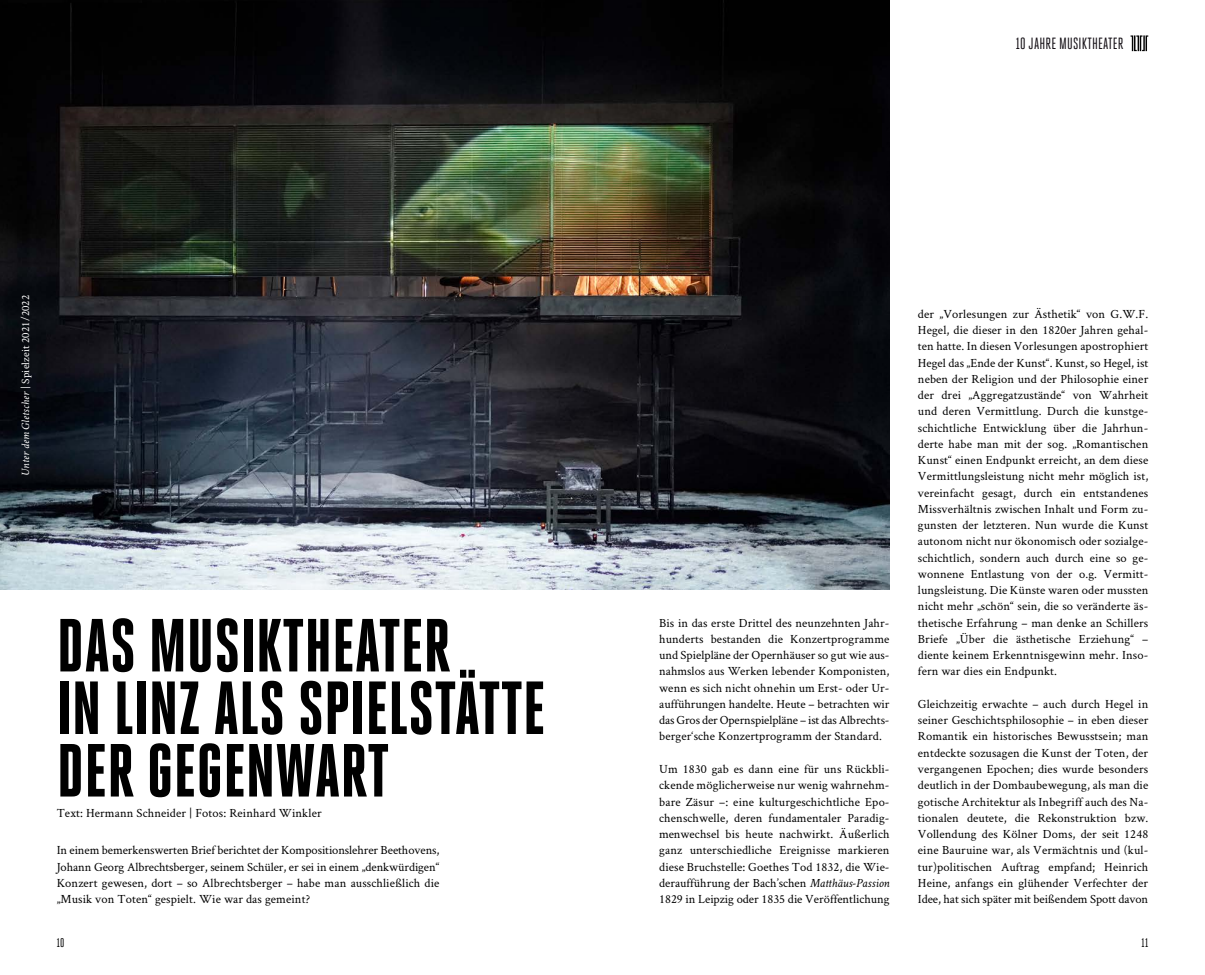
<style>
.page{position:relative;width:1205px;height:975px;background:#fff}
.page>*{position:absolute;margin:0;border:0;box-sizing:border-box;transform-origin:0 0}
.FOYER_ZITAT{font:800 75px/62.5px "Heroic Condensed";color:#000}
.t1{font:16.25px "Heroic Condensed";letter-spacing:.01em;color:#130e14}
.FOYER5_FLIESSTEXT{font:12.5px/16.2px "Crimson Text";letter-spacing:.01em;color:#000;text-align:justify}
.t2{font:12.5px "Heroic Condensed";color:#000}
.FOYER_ZITAT-2{font:11.25px "Crimson Text";letter-spacing:.01em;color:#fff}
.s1{font-style:italic}
</style>
<div class="page">
<img style="left:0;top:0;width:889px;height:589px">
<svg style="left:1130px;top:35px;width:18px;height:16px"></svg>
<p class="t1" style="left:1016px;top:35px;width:109px">10 JAHRE MUSIKTHEATER</p>
<p class="FOYER_ZITAT-2" style="left:18px;top:476px;width:182px;rotate:-90deg"><span class="s1">Unter dem Gletscher</span> | Spielzeit 2021/2022</p>
<p class="FOYER_ZITAT" style="left:57px;top:614px;width:490px">DAS MUSIKTHEATER<br>IN LINZ ALS SPIELSTÄTTE<br>DER GEGENWART</p>
<p class="FOYER5_FLIESSTEXT" style="left:57px;top:804px;width:266px">Text: Hermann Schneider | Fotos: Reinhard Winkler</p>
<p class="FOYER5_FLIESSTEXT" style="left:57px;top:841px;width:384px">In einem bemerkenswerten Brief berichtet der Kompositionslehrer Beethovens, Johann Georg Albrechtsberger, seinem Schüler, er sei in einem „denkwürdigen“ Konzert gewesen, dort – so Albrechtsberger – habe man ausschließlich die „Musik von Toten“ gespielt. Wie war das gemeint?</p>
<p class="FOYER5_FLIESSTEXT" style="left:659px;top:614px;width:232px">Bis in das erste Drittel des neunzehnten Jahr&shy;hunderts bestanden die Konzertprogramme und Spielpläne der Opernhäuser so gut wie aus&shy;nahmslos aus Werken lebender Komponisten, wenn es sich nicht ohnehin um Erst- oder Ur&shy;aufführungen handelte. Heute – betrachten wir das Gros der Opernspielpläne – ist das Albrechts&shy;berger‘sche Konzertprogramm der Standard.</p>
<p class="FOYER5_FLIESSTEXT" style="left:659px;top:760px;width:232px">Um 1830 gab es dann eine für uns Rückbli&shy;ckende möglicherweise nur wenig wahrnehm&shy;bare Zäsur –: eine kulturgeschichtliche Epo&shy;chenschwelle, deren fundamentaler Paradig&shy;menwechsel bis heute nachwirkt. Äußerlich ganz unterschiedliche Ereignisse markieren diese Bruchstelle: Goethes Tod 1832, die Wie&shy;deraufführung der Bach’schen <span class="s1">Matthäus-Passion </span>1829 in Leipzig oder 1835 die Veröffentlichung</p>
<p class="FOYER5_FLIESSTEXT" style="left:918px;top:305px;width:232px">der „Vorlesungen zur Ästhetik“ von G.W.F.<br>Hegel, die dieser in den 1820er Jahren gehal&shy;ten hatte. In diesen Vorlesungen apostrophiert Hegel das „Ende der Kunst“. Kunst, so Hegel, ist neben der Religion und der Philosophie einer der drei „Aggregatzustände“ von Wahrheit und deren Vermittlung. Durch die kunstge&shy;schichtliche Entwicklung über die Jahrhun&shy;derte habe man mit der sog. „Romantischen Kunst“ einen Endpunkt erreicht, an dem diese Vermittlungsleistung nicht mehr möglich ist, vereinfacht gesagt, durch ein entstandenes Missverhältnis zwischen Inhalt und Form zu&shy;gunsten der letzteren. Nun wurde die Kunst autonom nicht nur ökonomisch oder sozialge&shy;schichtlich, sondern auch durch eine so ge&shy;wonnene Entlastung von der o.g. Vermitt&shy;lungsleistung. Die Künste waren oder mussten nicht mehr „schön“ sein, die so veränderte äs&shy;thetische Erfahrung – man denke an Schillers Briefe „Über die ästhetische Erziehung“ – diente keinem Erkenntnisgewinn mehr. Inso&shy;fern war dies ein Endpunkt.</p>
<p class="FOYER5_FLIESSTEXT" style="left:918px;top:695px;width:232px">Gleichzeitig erwachte – auch durch Hegel in seiner Geschichtsphilosophie – in eben dieser Romantik ein historisches Bewusstsein; man entdeckte sozusagen die Kunst der Toten, der vergangenen Epochen; dies wurde besonders deutlich in der Dombaubewegung, als man die gotische Architektur als Inbegriff auch des Na&shy;tionalen deutete, die Rekonstruktion bzw.<br>Vollendung des Kölner Doms, der seit 1248 eine Bauruine war, als Vermächtnis und (kul&shy;tur)politischen Auftrag empfand; Heinrich Heine, anfangs ein glühender Verfechter der Idee, hat sich später mit beißendem Spott davon</p>
<p class="t2" style="left:57px;top:935px;width:9px">10</p>
<p class="t2" style="left:1141px;top:935px;width:8px">11</p>
</div>
